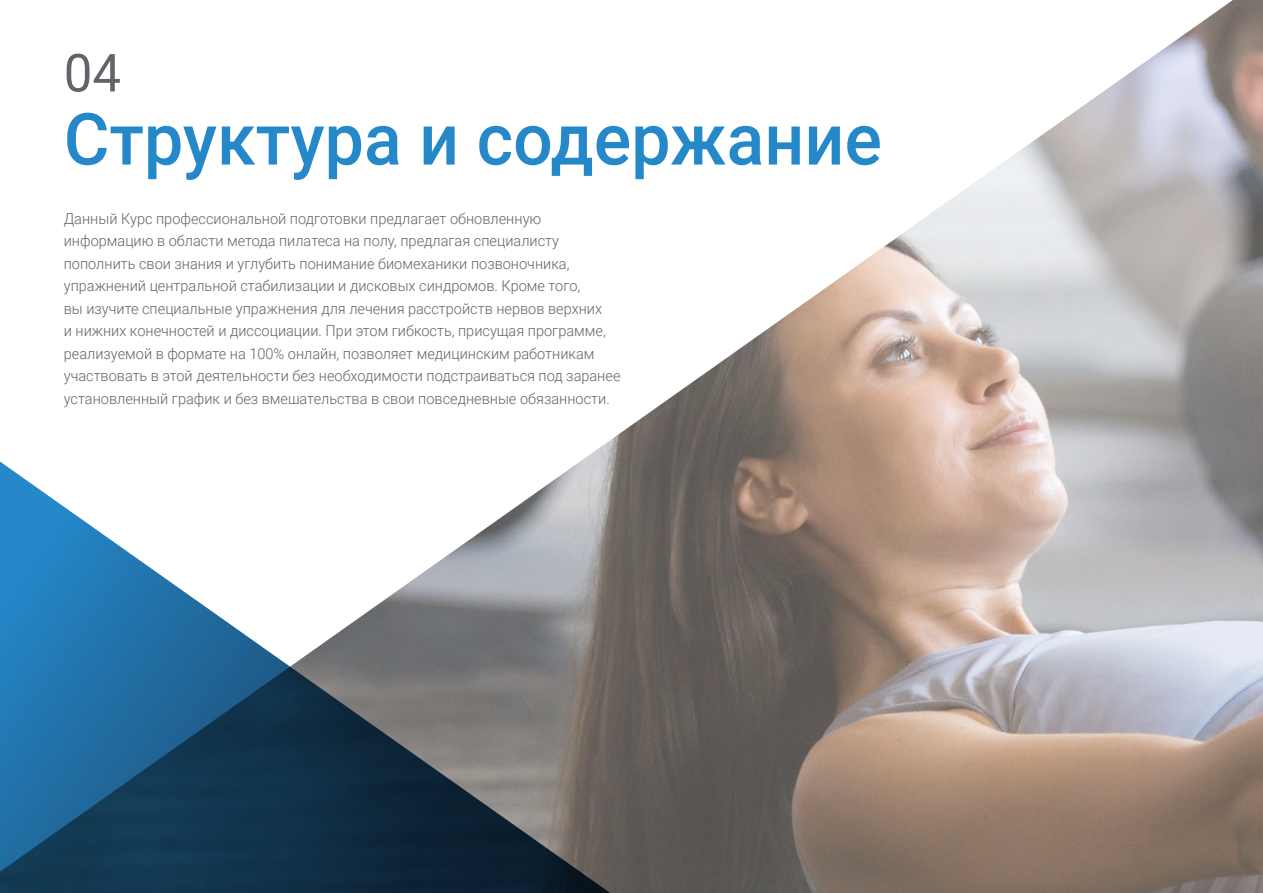
<style>
.page{position:relative;width:1263px;height:893px;background:#fff}
.page>*{position:absolute;margin:0;border:0;box-sizing:border-box;transform-origin:0 0}
.t1{font:500 72px "Roboto";color:#2488c9}
.t2{font:52.5px "Roboto";color:#61646a}
.t3{font:300 15px/22.5px "Roboto";color:#61646a}
</style>
<div class="page">
<img style="left:602px;top:0;width:661px;height:893px">
<svg style="left:0;top:446px;width:640px;height:447px"></svg>
<h2 class="t2" style="left:64px;top:36px;width:59px">04</h2>
<h1 class="t1" style="left:64px;top:89px;width:820px">Структура и содержание</h1>
<p class="t3" style="left:64px;top:207px;width:558px">Данный Курс профессиональной подготовки предлагает обновленную информацию в области метода пилатеса на полу, предлагая специалисту пополнить свои знания и углубить понимание биомеханики позвоночника, упражнений центральной стабилизации и дисковых синдромов. Кроме того,<br>вы изучите специальные упражнения для лечения расстройств нервов верхних<br>и нижних конечностей и диссоциации. При этом гибкость, присущая программе, реализуемой в формате на 100% онлайн, позволяет медицинским работникам участвовать в этой деятельности без необходимости подстраиваться под заранее установленный график и без вмешательства в свои повседневные обязанности.</p>
</div>
